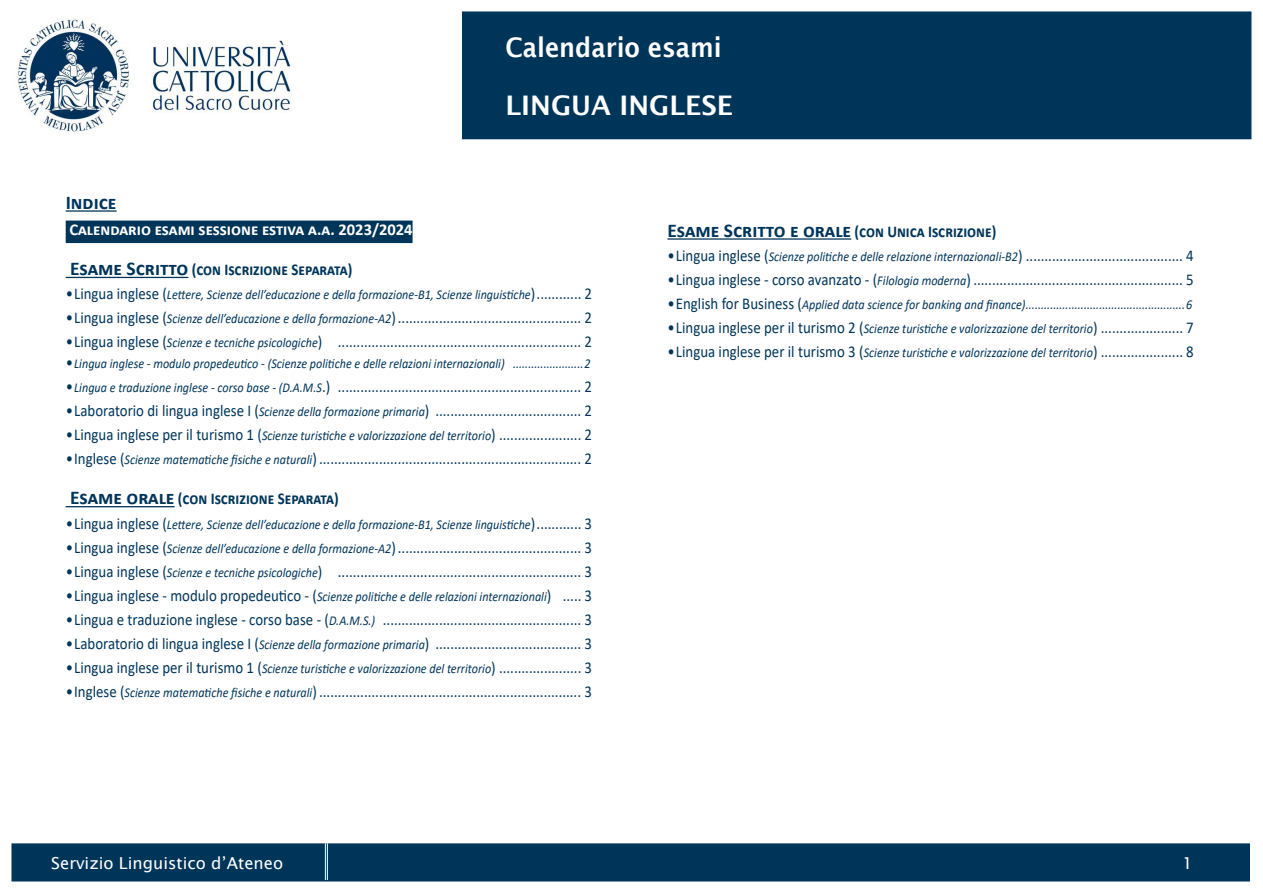
<style>
.page{position:relative;width:1263px;height:893px;background:#fff}
.page>*{position:absolute;margin:0;border:0;box-sizing:border-box;transform-origin:0 0}
.Titoletti_semplici{font:600 27px "Lucida Sans";color:#fff;scale:.9 1}
.Titoletti_semplici-2{font:600 27px "Lucida Sans";color:#fff}
.Indice{font:700 19.5px "Calibri";color:#00355a}
.t1{font:16.5px "Calibri";color:#00355a;scale:.9 1}
.t2{font:700 16.5px "Calibri";color:#00355a;scale:.9 1}
.t3{font:700 16.5px "Calibri";color:#fff}
.t4{font:16.5px "Lucida Sans";color:#fff}
.t5{font:italic 13.5px "Calibri";color:#00355a;scale:.9 1}
.s1{font-size:19.5px}
.s2{font-style:normal;font-size:16.5px}
.s3{font-style:italic;font-size:13.5px}
</style>
<div class="page">
<div style="left:462px;top:12px;width:789px;height:127px;background:#00355a"></div>
<div style="left:461px;top:11px;width:790px;height:128px;border:2px solid #00355a"></div>
<div style="left:12px;top:844px;width:1237px;height:37px;background:#00355a"></div>
<div style="left:11px;top:843px;width:1239px;height:38px;border:2px solid #00355a"></div>
<hr style="left:325px;top:843px;width:1px;height:37px;background:#fff">
<hr style="left:327px;top:843px;width:1px;height:37px;background:#fff">
<img style="left:18px;top:19px;width:274px;height:115px">
<hr style="left:66px;top:210px;width:51px;height:2px;background:#00355a">
<div style="left:66px;top:221px;width:347px;height:22px;background:#00355a"></div>
<hr style="left:66px;top:277px;width:122px;height:1px;background:#00355a">
<hr style="left:66px;top:506px;width:109px;height:1px;background:#00355a">
<hr style="left:667px;top:238px;width:184px;height:2px;background:#00355a">
<h1 class="Titoletti_semplici" style="left:506px;top:32px;width:242px">Calendario esami</h1>
<p class="Titoletti_semplici-2" style="left:506px;top:90px;width:229px">LINGUA INGLESE</p>
<p class="Indice" style="left:66px;top:189px;width:52px">Indice</p>
<p class="t3" style="left:69px;top:218px;width:345px">Calendario esami sessione estiva a.a. 2023/2024</p>
<p class="t2" style="left:70px;top:258px;width:315px"><span class="s1">Esame Scritto</span> (con Iscrizione Separata)</p>
<p class="t1" style="left:66px;top:282px;width:10px">•</p>
<p class="t5" style="left:74px;top:285px;width:577px"><span class="s2">Lingua inglese (</span>Lettere, Scienze dell’educazione e della formazione-B1, Scienze linguistiche<span class="s2">)............ 2</span></p>
<p class="t1" style="left:66px;top:306px;width:586px">•Lingua inglese (<span class="s3">Scienze dell’educazione e della formazione-A2</span>)................................................. 2</p>
<p class="t1" style="left:66px;top:330px;width:586px">•Lingua inglese (<span class="s3">Scienze e tecniche psicologiche</span>) ................................................................. 2</p>
<p class="t1" style="left:66px;top:351px;width:10px">•</p>
<p class="t5" style="left:74px;top:354px;width:575px">Lingua inglese - modulo propedeutico - (Scienze politiche e delle relazioni internazionali) .......................2</p>
<p class="t1" style="left:66px;top:375px;width:586px">•<span class="s3">Lingua e traduzione inglese - corso base - (D.A.M.S</span>.) ................................................................. 2</p>
<p class="t1" style="left:66px;top:399px;width:586px">•Laboratorio di lingua inglese I (<span class="s3">Scienze della formazione primaria</span>) ....................................... 2</p>
<p class="t1" style="left:66px;top:423px;width:586px">•Lingua inglese per il turismo 1 (<span class="s3">Scienze turistiche e valorizzazione del territorio</span>) ...................... 2</p>
<p class="t1" style="left:66px;top:447px;width:586px">•Inglese (<span class="s3">Scienze matematiche fisiche e naturali</span>)...................................................................... 2</p>
<p class="t2" style="left:70px;top:487px;width:300px"><span class="s1">Esame orale</span> (con Iscrizione Separata)</p>
<p class="t1" style="left:66px;top:512px;width:10px">•</p>
<p class="t5" style="left:74px;top:515px;width:577px"><span class="s2">Lingua inglese (</span>Lettere, Scienze dell’educazione e della formazione-B1, Scienze linguistiche<span class="s2">)............ 3</span></p>
<p class="t1" style="left:66px;top:536px;width:586px">•Lingua inglese (<span class="s3">Scienze dell’educazione e della formazione-A2</span>)................................................. 3</p>
<p class="t1" style="left:66px;top:560px;width:586px">•Lingua inglese (<span class="s3">Scienze e tecniche psicologiche</span>) ................................................................. 3</p>
<p class="t1" style="left:66px;top:584px;width:10px">•</p>
<p class="t5" style="left:74px;top:587px;width:577px"><span class="s2">Lingua inglese - modulo propedeutico - (</span>Scienze politiche e delle relazioni internazionali<span class="s2">) ..... 3</span></p>
<p class="t1" style="left:66px;top:608px;width:586px">•Lingua e traduzione inglese - corso base - (<span class="s3">D.A.M.S.)</span> ..................................................... 3</p>
<p class="t1" style="left:66px;top:632px;width:586px">•Laboratorio di lingua inglese I (<span class="s3">Scienze della formazione primaria</span>) ....................................... 3</p>
<p class="t1" style="left:66px;top:656px;width:586px">•Lingua inglese per il turismo 1 (<span class="s3">Scienze turistiche e valorizzazione del territorio</span>) ...................... 3</p>
<p class="t1" style="left:66px;top:680px;width:586px">•Inglese (<span class="s3">Scienze matematiche fisiche e naturali</span>)...................................................................... 3</p>
<p class="t2" style="left:667px;top:220px;width:367px"><span class="s1">Esame Scritto e orale</span> (con Unica Iscrizione)</p>
<p class="t1" style="left:667px;top:244px;width:586px">•Lingua inglese (<span class="s3">Scienze politiche e delle relazione internazionali-B2</span>) .......................................... 4</p>
<p class="t1" style="left:667px;top:268px;width:586px">•Lingua inglese - corso avanzato - (<span class="s3">Filologia moderna</span>) ........................................................ 5</p>
<p class="t1" style="left:667px;top:292px;width:10px">•</p>
<p class="t5" style="left:676px;top:295px;width:575px"><span class="s2">English for Business (</span>Applied data science for banking and finance)....................................................6</p>
<p class="t1" style="left:667px;top:316px;width:586px">•Lingua inglese per il turismo 2 (<span class="s3">Scienze turistiche e valorizzazione del territorio</span>) ...................... 7</p>
<p class="t1" style="left:667px;top:340px;width:586px">•Lingua inglese per il turismo 3 (<span class="s3">Scienze turistiche e valorizzazione del territorio</span>) ...................... 8</p>
<p class="t4" style="left:51px;top:853px;width:233px">Servizio Linguistico d’Ateneo</p>
<p class="t4" style="left:1182px;top:853px;width:12px">1</p>
</div>
